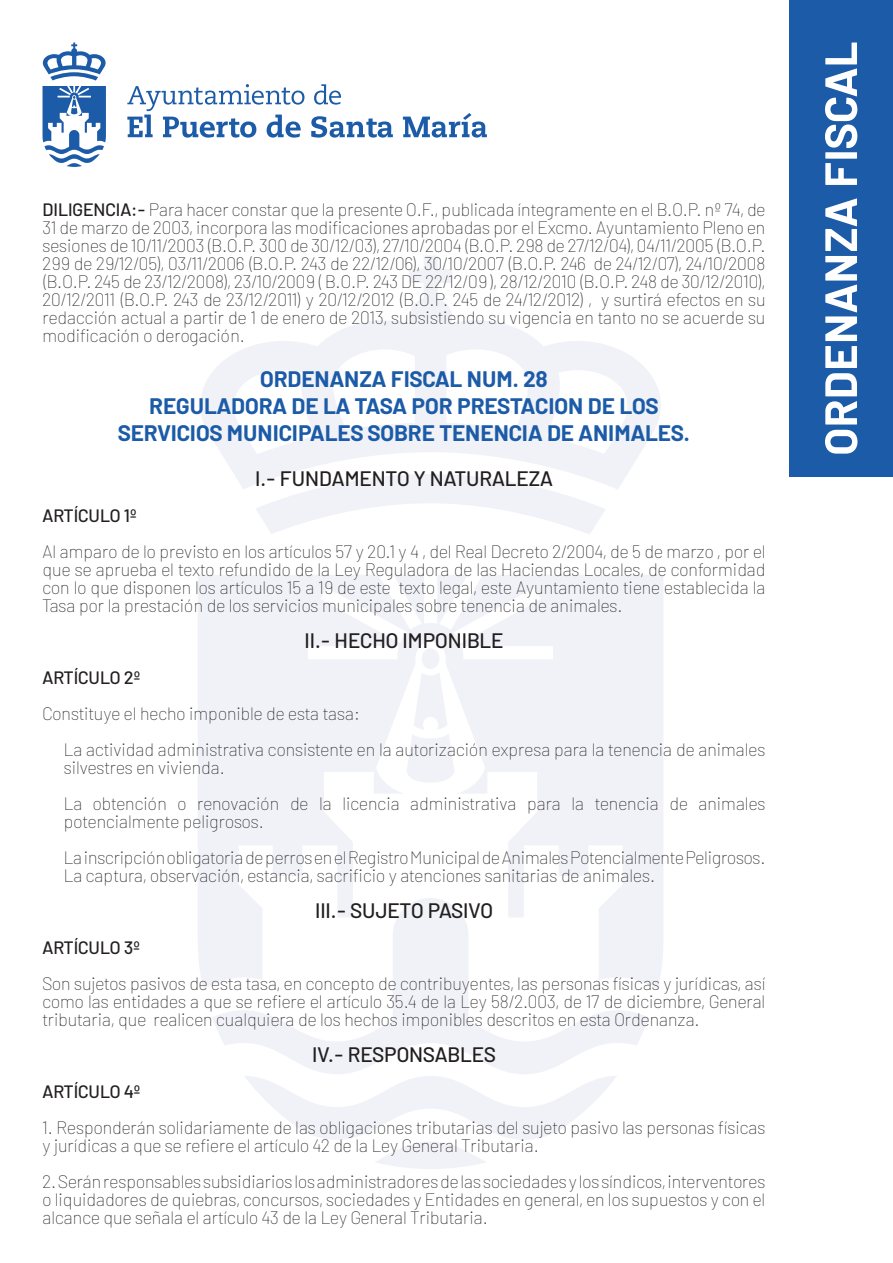
<style>
.page{position:relative;width:893px;height:1263px;background:#fff}
.page>*{position:absolute;margin:0;border:0;box-sizing:border-box;transform-origin:0 0}
.t1{font:700 22.5px "Barlow";color:#1b5ba7}
.t2{font:500 21px "Barlow";color:#231f20}
.t3{font:100 18px/18px "Barlow";color:#231f20;text-align:justify}
.t4{font:500 18px "Barlow";color:#231f20}
.s1{font-weight:500}
</style>
<div class="page">
<div style="left:789px;top:0;width:104px;height:476px;background:#1b5ba7"></div>
<hr style="left:0;top:0;width:1px;height:476px;background:#1b5ba7">
<svg style="left:43px;top:43px;width:444px;height:124px"></svg>
<svg style="left:256px;top:490px;width:349px;height:44px"></svg>
<svg style="left:200px;top:256px;width:461px;height:234px"></svg>
<svg style="left:213px;top:989px;width:436px;height:85px"></svg>
<svg style="left:245px;top:1076px;width:371px;height:93px"></svg>
<svg style="left:198px;top:575px;width:465px;height:414px;fill:#f1f2f8"></svg>
<svg style="left:453px;top:588px;width:100px;height:71px"></svg>
<svg style="left:308px;top:588px;width:99px;height:71px"></svg>
<div style="left:422px;top:648px;width:17px;height:21px;background:#f1f2f8;border-radius:50%"></div>
<svg style="left:406px;top:672px;width:48px;height:111px"></svg>
<svg style="left:546px;top:370px;width:84px;height:84px"></svg>
<svg style="left:446px;top:349px;width:84px;height:81px"></svg>
<svg style="left:332px;top:349px;width:83px;height:81px"></svg>
<svg style="left:231px;top:370px;width:84px;height:84px"></svg>
<svg style="left:825px;top:43px;width:32px;height:411px"></svg>
<p class="t3" style="left:43px;top:199px;width:724px"><span class="s1">DILIGENCIA:-</span> Para hacer constar que la presente O.F., publicada íntegramente en el B.O.P. nº 74, de 31 de marzo de 2003, incorpora las modificaciones aprobadas por el Excmo. Ayuntamiento Pleno en sesiones de 10/11/2003 (B.O.P. 300 de 30/12/03), 27/10/2004 (B.O.P. 298 de 27/12/04), 04/11/2005 (B.O.P.<br>299 de 29/12/05), 03/11/2006 (B.O.P. 243 de 22/12/06), 30/10/2007 (B.O.P. 246 de 24/12/07), 24/10/2008 (B.O.P. 245 de 23/12/2008), 23/10/2009 ( B.O.P. 243 DE 22/12/09 ), 28/12/2010 (B.O.P. 248 de 30/12/2010), 20/12/2011 (B.O.P. 243 de 23/12/2011) y 20/12/2012 (B.O.P. 245 de 24/12/2012) , y surtirá efectos en su redacción actual a partir de 1 de enero de 2013, subsistiendo su vigencia en tanto no se acuerde su modificación o derogación.</p>
<p class="t1" style="left:260px;top:362px;width:289px">ORDENANZA FISCAL NUM. 28</p>
<p class="t1" style="left:149px;top:389px;width:511px">REGULADORA DE LA TASA POR PRESTACION DE LOS</p>
<p class="t1" style="left:118px;top:416px;width:573px">SERVICIOS MUNICIPALES SOBRE TENENCIA DE ANIMALES.</p>
<p class="t2" style="left:255px;top:463px;width:299px">I.- FUNDAMENTO Y NATURALEZA</p>
<p class="t4" style="left:43px;top:502px;width:96px">ARTÍCULO 1º</p>
<p class="t3" style="left:43px;top:541px;width:724px">Al amparo de lo previsto en los artículos 57 y 20.1 y 4 , del Real Decreto 2/2004, de 5 de marzo , por el que se aprueba el texto refundido de la Ley Reguladora de las Haciendas Locales, de conformidad con lo que disponen los artículos 15 a 19 de este texto legal, este Ayuntamiento tiene establecida la Tasa por la prestación de los servicios municipales sobre tenencia de animales.</p>
<p class="t2" style="left:304px;top:625px;width:201px">II.- HECHO IMPONIBLE</p>
<p class="t4" style="left:43px;top:664px;width:99px">ARTÍCULO 2º</p>
<p class="t3" style="left:43px;top:703px;width:319px">Constituye el hecho imponible de esta tasa:</p>
<p class="t3" style="left:64px;top:739px;width:703px">La actividad administrativa consistente en la autorización expresa para la tenencia de animales silvestres en vivienda.</p>
<p class="t3" style="left:64px;top:793px;width:703px">La obtención o renovación de la licencia administrativa para la tenencia de animales potencialmente peligrosos.</p>
<p class="t3" style="left:64px;top:847px;width:703px">La inscripción obligatoria de perros en el Registro Municipal de Animales Potencialmente Peligrosos.</p>
<p class="t3" style="left:64px;top:865px;width:593px">La captura, observación, estancia, sacrificio y atenciones sanitarias de animales.</p>
<p class="t2" style="left:315px;top:895px;width:179px">III.- SUJETO PASIVO</p>
<p class="t4" style="left:43px;top:934px;width:99px">ARTÍCULO 3º</p>
<p class="t3" style="left:43px;top:973px;width:724px">Son sujetos pasivos de esta tasa, en concepto de contribuyentes, las personas físicas y jurídicas, así como las entidades a que se refiere el artículo 35.4 de la Ley 58/2.003, de 17 de diciembre, General tributaria, que realicen cualquiera de los hechos imponibles descritos en esta Ordenanza.</p>
<p class="t2" style="left:312px;top:1039px;width:185px">IV.- RESPONSABLES</p>
<p class="t4" style="left:43px;top:1078px;width:99px">ARTÍCULO 4º</p>
<p class="t3" style="left:43px;top:1117px;width:724px">1. Responderán solidariamente de las obligaciones tributarias del sujeto pasivo las personas físicas y jurídicas a que se refiere el artículo 42 de la Ley General Tributaria.</p>
<p class="t3" style="left:43px;top:1171px;width:724px">2. Serán responsables subsidiarios los administradores de las sociedades y los síndicos, interventores o liquidadores de quiebras, concursos, sociedades y Entidades en general, en los supuestos y con el alcance que señala el artículo 43 de la Ley General Tributaria.</p>
</div>
